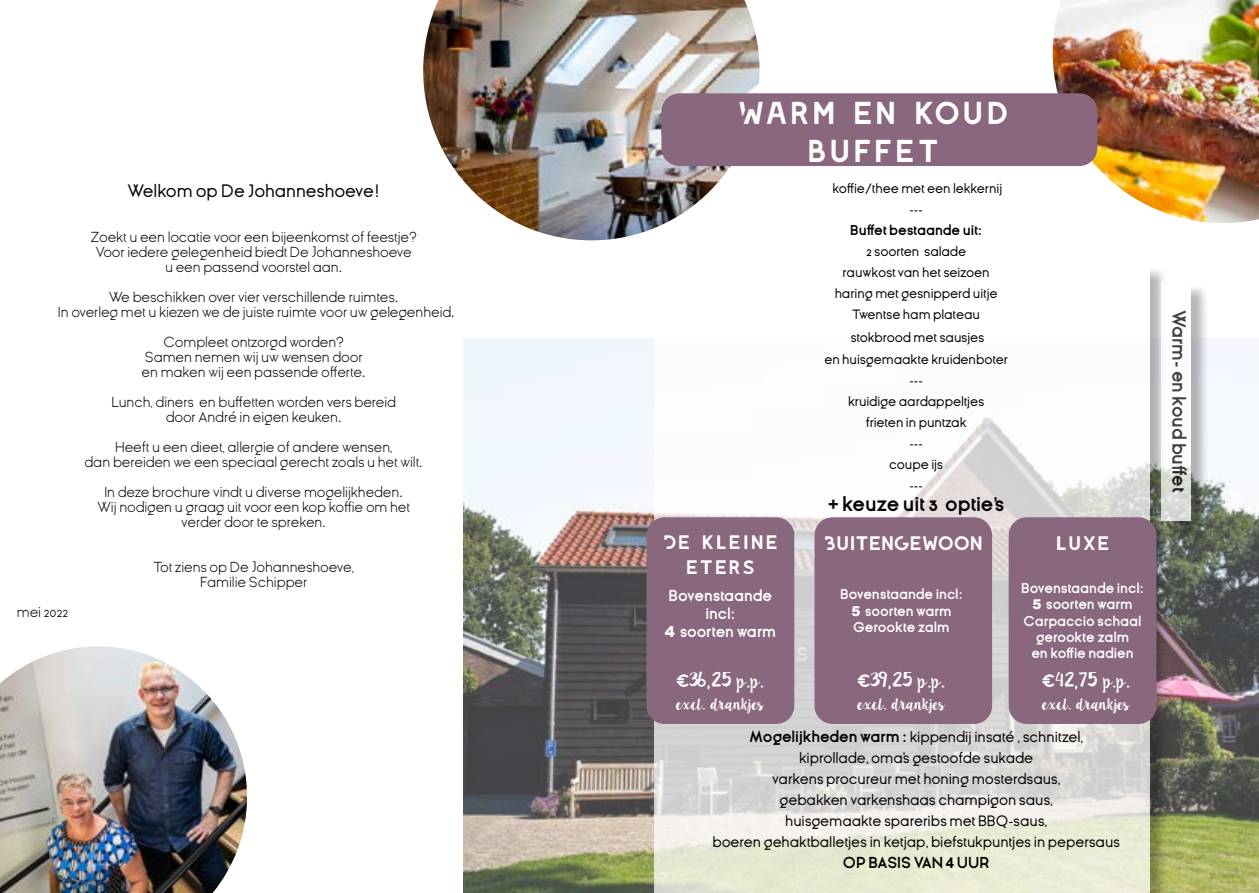
<style>
.page{position:relative;width:1259px;height:893px;background:#fff}
.page>*{position:absolute;margin:0;border:0;box-sizing:border-box;transform-origin:0 0}
.t1{font:31.5px/37.8px "LEIXO DEMO";letter-spacing:.06em;color:#fff;text-align:center}
.t2{font:700 19.5px "Ginora Sans";letter-spacing:-.01em;color:#000}
.t3{font:19.5px/25.2px "LEIXO DEMO";letter-spacing:.045em;color:#fff;text-align:center}
.t4{font:19.5px "LEIXO DEMO";letter-spacing:-.02em;color:#fff}
.t5{font:18px "Lilly Belle";color:#fff}
.t6{font:18px "Ginora Sans";letter-spacing:-.01em;color:#000}
.t7{font:700 18px "Ginora Sans";letter-spacing:-.01em;color:#000}
.t8{font:300 15px/15px "Ginora Sans";letter-spacing:-.01em;color:#000;text-align:center}
.t9{font:15px/21px "Ginora Sans";letter-spacing:-.01em;color:#000;text-align:center}
.t10{font:700 15px/18px "Ginora Sans";letter-spacing:-.01em;color:#fff;text-align:center}
.t11{font:13.5px/21px "Ginora Sans";letter-spacing:-.01em;color:#000;text-align:center}
.t12{font:700 13.5px/16.2px "Ginora Sans";letter-spacing:-.01em;color:#fff;text-align:center}
.t13{font:13.5px "Lilly Belle";color:#fff}
.t14{font:700 13.5px "Ginora Sans";letter-spacing:-.01em;color:#000}
.s1{font-family:"Arial";font-weight:900}
.s2{font-family:"LEIXO DEMO"}
.s3{font-weight:700}
.s4{font-family:"Arial";font-weight:700}
</style>
<div class="page">
<img style="left:1052px;top:0;width:207px;height:223px">
<img style="left:423px;top:0;width:336px;height:240px">
<img style="left:0;top:646px;width:247px;height:247px">
<img style="left:463px;top:338px;width:796px;height:555px">
<div style="left:656px;top:266px;width:512px;height:627px;background:#000;opacity:.4"></div>
<svg style="left:654px;top:266px;width:495px;height:627px"></svg>
<div style="left:661px;top:93px;width:436px;height:73px;background:#89677e;border-radius:18px"></div>
<div style="left:1164px;top:284px;width:46px;height:255px;background:#000;opacity:.4"></div>
<svg style="left:1161px;top:281px;width:30px;height:239px"></svg>
<div style="left:646px;top:517px;width:148px;height:207px;background:#89677e;border-radius:18px"></div>
<div style="left:814px;top:517px;width:178px;height:207px;background:#89677e;border-radius:18px"></div>
<div style="left:1008px;top:517px;width:148px;height:207px;background:#89677e;border-radius:18px"></div>
<p class="t6" style="left:128px;top:181px;width:254px">Welkom op De Johanneshoeve!</p>
<p class="t8" style="left:91px;top:229px;width:327px">Zoekt u een locatie voor een bijeenkomst of feestje?<br>Voor iedere gelegenheid biedt De Johanneshoeve u een passend voorstel aan.</p>
<p class="t8" style="left:58px;top:289px;width:398px">We beschikken over vier verschillende ruimtes.<br>In overleg met u kiezen we de juiste ruimte voor uw gelegenheid.</p>
<p class="t8" style="left:141px;top:334px;width:226px">Compleet ontzorgd worden?<br>Samen nemen wij uw wensen door en maken wij een passende offerte.</p>
<p class="t8" style="left:111px;top:394px;width:286px">Lunch, diners en buffetten worden vers bereid door André in eigen keuken.</p>
<p class="t8" style="left:85px;top:439px;width:340px">Heeft u een dieet, allergie of andere wensen,<br>dan bereiden we een speciaal gerecht zoals u het wilt.</p>
<p class="t8" style="left:97px;top:484px;width:314px">In deze brochure vindt u diverse mogelijkheden.<br>Wij nodigen u graag uit voor een kop koffie om het verder door te spreken.</p>
<p class="t8" style="left:153px;top:559px;width:202px">Tot ziens op De Johanneshoeve,<br>Familie Schipper</p>
<p class="t8" style="left:17px;top:604px;width:53px">mei 2022</p>
<h1 class="t1" style="left:737px;top:94px;width:273px">WARM EN KOUD<br>BUFFET</h1>
<h2 class="t3" style="left:663px;top:530px;width:117px">DE KLEINE<br>ETERS</h2>
<p class="t11" style="left:832px;top:178px;width:171px">koffie/thee met een lekkernij ---</p>
<p class="t14" style="left:850px;top:223px;width:134px">Buffet bestaande uit:</p>
<p class="t11" style="left:834px;top:241px;width:164px">2 soorten salade<br>rauwkost van het seizoen haring met gesnipperd uitje<br>Twentse ham plateau</p>
<p class="t11" style="left:824px;top:326px;width:185px;line-height:22.5px">stokbrood met sausjes<br>en huisgemaakte kruidenboter</p>
<p class="t11" style="left:848px;top:370px;width:137px">---<br>kruidige aardappeltjes frieten in puntzak<br>---<br>coupe ijs<br>---</p>
<h2 class="t2" style="left:828px;top:494px;width:178px">+ keuze uit 3 optie’s</h2>
<h2 class="t4" style="left:824px;top:533px;width:160px">BUITENGEWOON</h2>
<h2 class="t3" style="left:1055px;top:531px;width:56px">LUXE</h2>
<p class="t10" style="left:664px;top:586px;width:113px">Bovenstaande incl:<br><span class="s1">4</span> soorten warm</p>
<p class="t12" style="left:840px;top:587px;width:124px">Bovenstaande incl:<br><span class="s1">5</span> soorten warm<br>Gerookte zalm</p>
<p class="t12" style="left:1021px;top:581px;width:124px">Bovenstaande incl:<br><span class="s1">5</span> soorten warm<br>Carpaccio schaal gerookte zalm<br>en koffie nadien</p>
<p class="t5" style="left:1041px;top:667px;width:91px"><span class="s2">€</span>42,75 p.p.</p>
<p class="t13" style="left:1043px;top:693px;width:88px">excl. drankjes</p>
<p class="t5" style="left:676px;top:667px;width:91px"><span class="s2">€</span>36,25 p.p.</p>
<p class="t13" style="left:677px;top:693px;width:88px">excl. drankjes</p>
<p class="t5" style="left:857px;top:667px;width:91px"><span class="s2">€</span>39,25 p.p.</p>
<p class="t13" style="left:858px;top:693px;width:88px">excl. drankjes</p>
<p class="t9" style="left:712px;top:727px;width:409px"><span class="s3">Mogelijkheden warm :</span> kippendij insaté , schnitzel,<br>kiprollade, oma’s gestoofde sukade<br>varkens procureur met honing mosterdsaus,<br>gebakken varkenshaas champigon saus,<br>huisgemaakte spareribs met BBQ-saus,<br>boeren gehaktballetjes in ketjap, biefstukpuntjes in pepersaus <span class="s3">OP BASIS VAN</span> <span class="s4">4</span> <span class="s3">UUR</span></p>
<p class="t7" style="left:1188px;top:310px;width:184px;rotate:90deg">Warm- en koud buffet</p>
</div>
